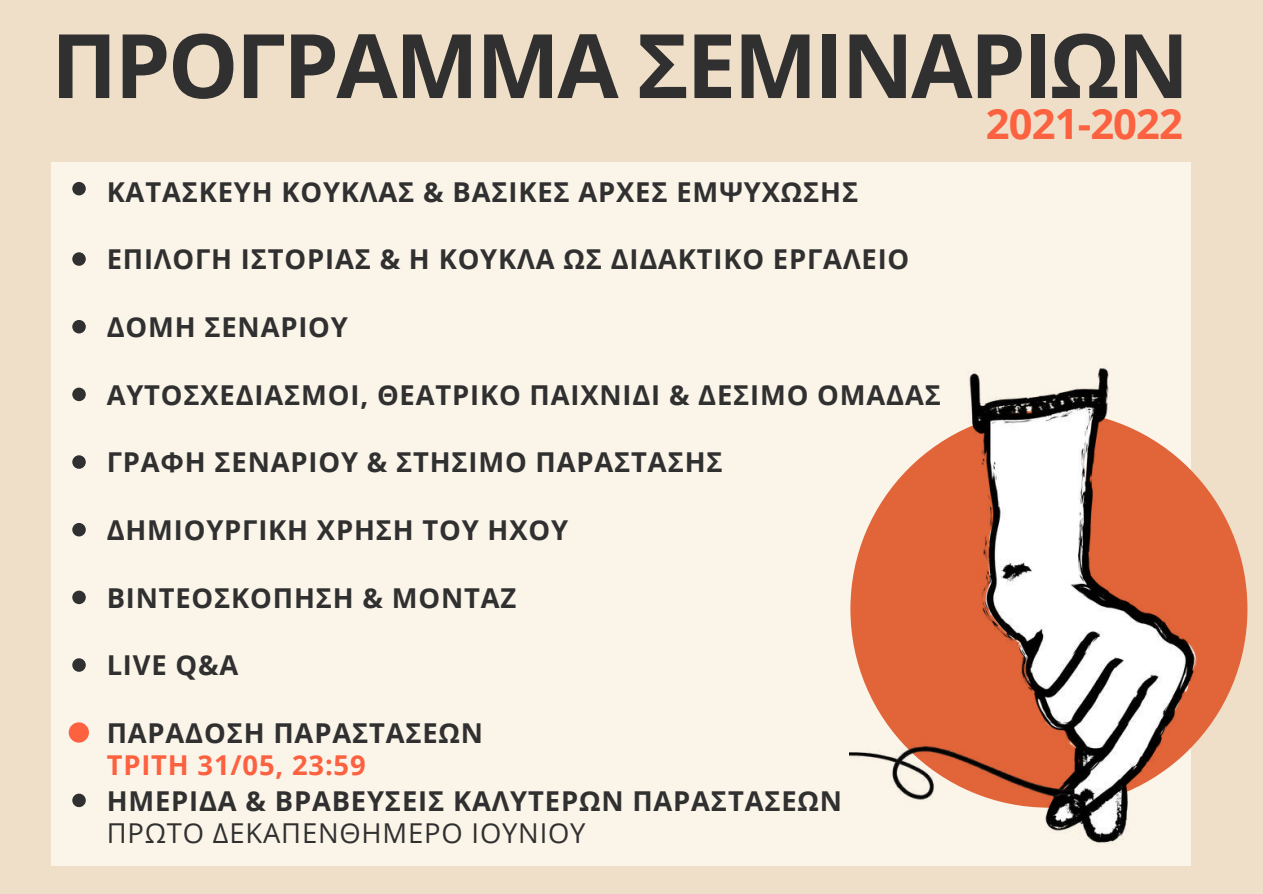
<style>
.page{position:relative;width:1263px;height:894px;background:#fff}
.page>*{position:absolute;margin:0;border:0;box-sizing:border-box;transform-origin:0 0}
.t1{font:700 88.95px "Open Sans";letter-spacing:-.03em;color:#303030}
.t2{font:700 41.7px "Open Sans";letter-spacing:-.02em;color:#fc6140}
.t3{font:700 27.3px "Open Sans";letter-spacing:.03em;color:#303030}
.t4{font:27.3px "Open Sans";letter-spacing:.03em;color:#303030}
.t5{font:700 27.3px "Open Sans";letter-spacing:.03em;color:#fc6140}
</style>
<div class="page">
<div style="left:0;top:0;width:1263px;height:893px;background:#f0dfc8"></div>
<div style="left:51px;top:162px;width:1139px;height:703px;background:#faf4e9"></div>
<div style="left:850px;top:410px;width:397px;height:397px;background:#e16539;border-radius:50%"></div>
<img style="left:850px;top:357px;width:348px;height:509px">
<div style="left:72px;top:182px;width:14px;height:13px;background:#303030;border-radius:50%"></div>
<div style="left:72px;top:252px;width:14px;height:14px;background:#303030;border-radius:50%"></div>
<div style="left:72px;top:320px;width:14px;height:13px;background:#303030;border-radius:50%"></div>
<div style="left:72px;top:387px;width:14px;height:14px;background:#303030;border-radius:50%"></div>
<div style="left:72px;top:455px;width:14px;height:13px;background:#303030;border-radius:50%"></div>
<div style="left:72px;top:523px;width:14px;height:13px;background:#303030;border-radius:50%"></div>
<div style="left:72px;top:590px;width:14px;height:14px;background:#303030;border-radius:50%"></div>
<div style="left:72px;top:793px;width:14px;height:13px;background:#303030;border-radius:50%"></div>
<div style="left:69px;top:722px;width:20px;height:20px;background:#fc6140;border-radius:50%"></div>
<div style="left:72px;top:658px;width:14px;height:13px;background:#303030;border-radius:50%"></div>
<h1 class="t1" style="left:51px;top:3px;width:1140px">ΠΡΟΓΡΑΜΜΑ ΣΕΜΙΝΑΡΙΩΝ</h1>
<h2 class="t2" style="left:986px;top:95px;width:199px">2021-2022</h2>
<p class="t3" style="left:107px;top:172px;width:753px">ΚΑΤΑΣΚΕΥΗ ΚΟΥΚΛΑΣ &amp; ΒΑΣΙΚΕΣ ΑΡΧΕΣ ΕΜΨΥΧΩΣΗΣ</p>
<p class="t3" style="left:107px;top:240px;width:804px">ΕΠΙΛΟΓΗ ΙΣΤΟΡΙΑΣ &amp; Η ΚΟΥΚΛΑ ΩΣ ΔΙΔΑΚΤΙΚΟ ΕΡΓΑΛΕΙΟ</p>
<p class="t3" style="left:107px;top:307px;width:243px">ΔΟΜΗ ΣΕΝΑΡΙΟΥ</p>
<p class="t3" style="left:107px;top:375px;width:836px">ΑΥΤΟΣΧΕΔΙΑΣΜΟΙ, ΘΕΑΤΡΙΚΟ ΠΑΙΧΝΙΔΙ &amp; ΔΕΣΙΜΟ ΟΜΑΔΑΣ</p>
<p class="t3" style="left:107px;top:443px;width:617px">ΓΡΑΦΗ ΣΕΝΑΡΙΟΥ &amp; ΣΤΗΣΙΜΟ ΠΑΡΑΣΤΑΣΗΣ</p>
<p class="t3" style="left:107px;top:510px;width:463px">ΔΗΜΙΟΥΡΓΙΚΗ ΧΡΗΣΗ ΤΟΥ ΗΧΟΥ</p>
<p class="t3" style="left:107px;top:578px;width:411px">ΒΙΝΤΕΟΣΚΟΠΗΣΗ &amp; ΜΟΝΤΑΖ</p>
<p class="t3" style="left:107px;top:645px;width:133px">LIVE Q&amp;A</p>
<p class="t3" style="left:107px;top:713px;width:378px">ΠΑΡΑΔΟΣΗ ΠΑΡΑΣΤΑΣΕΩΝ</p>
<p class="t5" style="left:107px;top:745px;width:260px">ΤΡΙΤΗ 31/05, 23:59</p>
<p class="t3" style="left:107px;top:781px;width:737px">ΗΜΕΡΙΔΑ &amp; ΒΡΑΒΕΥΣΕΙΣ ΚΑΛΥΤΕΡΩΝ ΠΑΡΑΣΤΑΣΕΩΝ</p>
<p class="t4" style="left:107px;top:813px;width:480px">ΠΡΩΤΟ ΔΕΚΑΠΕΝΘΗΜΕΡΟ ΙΟΥΝΙΟΥ</p>
</div>
